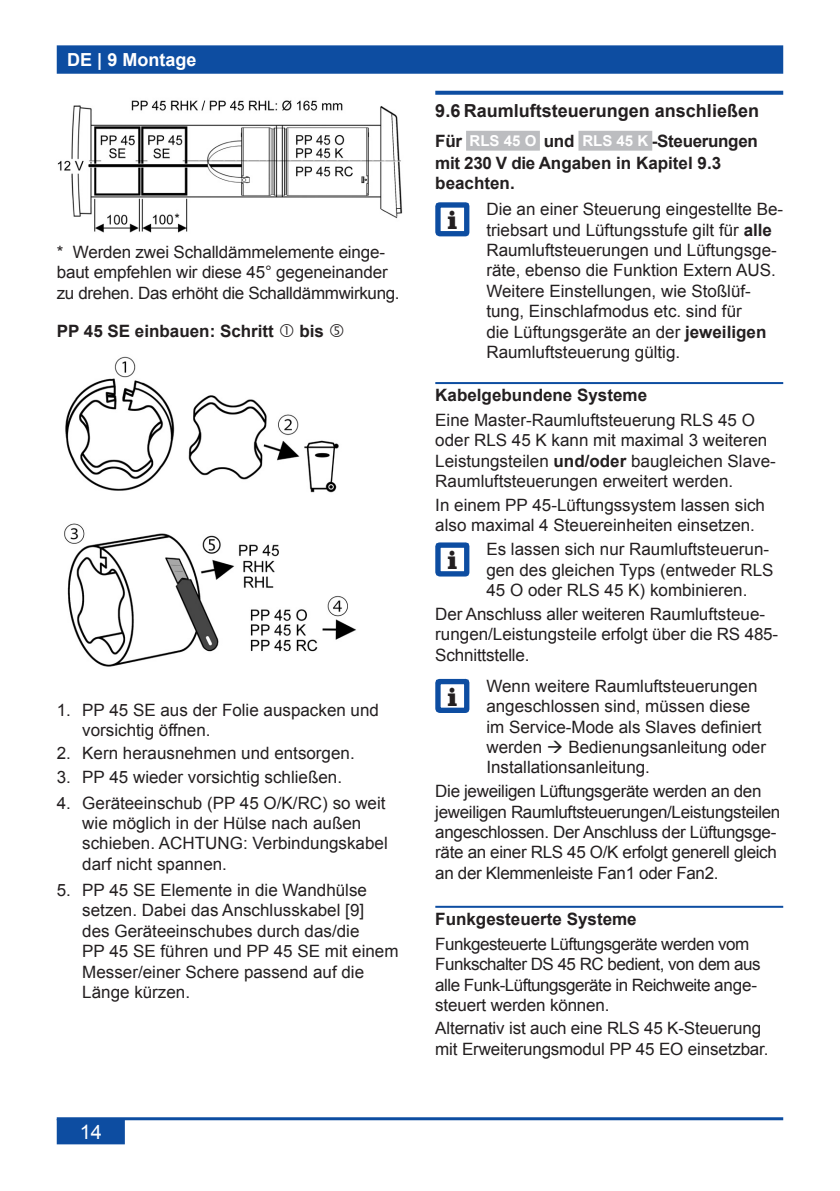
<style>
.page{position:relative;width:840px;height:1191px;background:#fff}
.page>*{position:absolute;margin:0;border:0;box-sizing:border-box;transform-origin:0 0}
.t1{font:900 26.6px "Clarendon BT";color:#231f20}
.t2{font:20px "Arial";color:#fff}
.t3{font:700 18px "Arial";color:#231f20}
.t4{font:700 18px "Arial";color:#fff}
.t5{font:17px/20.4px "Arial";color:#231f20}
.t6{font:17px/20.4px "Arial";letter-spacing:-.02em;color:#231f20}
.t7{font:17px/20.4px "Arial";letter-spacing:-.03em;color:#231f20}
.t8{font:700 17px "Arial";color:#231f20}
.t9{font:700 17px/22px "Arial";letter-spacing:-.02em;color:#231f20}
.s1{font-size:15px;color:#fff}
.s2{font-weight:700}
</style>
<div class="page">
<div style="left:58px;top:1119px;width:66px;height:24px;background:#0d4da1"></div>
<div style="left:57px;top:1118px;width:68px;height:26px;border:2px solid #0d4da1"></div>
<hr style="left:57px;top:1117px;width:725px;height:3px;background:#0d4da1">
<div style="left:58px;top:46px;width:723px;height:27px;background:#0d4da1"></div>
<div style="left:57px;top:45px;width:725px;height:29px;border:2px solid #0d4da1"></div>
<img style="left:57px;top:100px;width:346px;height:133px">
<img style="left:65px;top:356px;width:274px;height:137px">
<img style="left:64px;top:523px;width:292px;height:144px">
<svg style="left:435px;top:91px;width:347px;height:4px"></svg>
<hr style="left:435px;top:382px;width:347px;height:2px;background:#0d4da1">
<hr style="left:435px;top:905px;width:347px;height:2px;background:#0d4da1">
<div style="left:467px;top:132px;width:71px;height:18px;background:#bcbdc0"></div>
<div style="left:466px;top:131px;width:73px;height:20px;border:2px solid #bcbdc0"></div>
<div style="left:579px;top:132px;width:72px;height:18px;background:#bcbdc0"></div>
<div style="left:578px;top:131px;width:74px;height:20px;border:2px solid #bcbdc0"></div>
<svg style="left:435px;top:202px;width:34px;height:34px"></svg>
<svg style="left:435px;top:542px;width:34px;height:34px"></svg>
<svg style="left:435px;top:679px;width:34px;height:34px"></svg>
<p class="t4" style="left:67px;top:48px;width:131px">DE | 9 Montage</p>
<p class="t5" style="left:57px;top:242px;width:344px">* Werden zwei Schalldämmelemente einge&shy;baut empfehlen wir diese 45° gegeneinander zu drehen. Das erhöht die Schalldämmwirkung.</p>
<p class="t8" style="left:57px;top:320px;width:218px">PP 45 SE einbauen: Schritt</p>
<p class="t8" style="left:299px;top:320px;width:26px">bis</p>
<p class="t5" style="left:82px;top:699px;width:298px;text-indent:-26px">1. PP 45 SE aus der Folie auspacken und vorsichtig öffnen.</p>
<p class="t5" style="left:57px;top:743px;width:299px">2. Kern herausnehmen und entsorgen.</p>
<p class="t5" style="left:57px;top:766px;width:287px">3. PP 45 wieder vorsichtig schließen.</p>
<p class="t5" style="left:82px;top:792px;width:307px;text-indent:-26px">4. Geräteeinschub (PP 45 O/K/RC) so weit wie möglich in der Hülse nach außen schieben. ACHTUNG: Verbindungskabel darf nicht spannen.</p>
<p class="t5" style="left:82px;top:880px;width:317px;text-indent:-26px">5. PP 45 SE Elemente in die Wandhülse setzen. Dabei das Anschlusskabel [9]<br>des Geräteeinschubes durch das/die<br>PP 45 SE führen und PP 45 SE mit einem<br>Messer/einer Schere passend auf die<br>Länge kürzen.</p>
<p class="t2" style="left:80px;top:1118px;width:24px">14</p>
<p class="t3" style="left:435px;top:99px;width:325px">9.6 Raumluftsteuerungen anschließen</p>
<p class="t9" style="left:435px;top:130px;width:324px">Für <span class="s1">RLS 45 O</span> und <span class="s1">RLS 45 K</span> -Steuerungen mit 230 V die Angaben in Kapitel 9.3</p>
<p class="t8" style="left:435px;top:172px;width:81px">beachten.</p>
<h1 class="t1" style="left:447px;top:203px;width:11px">i</h1>
<p class="t5" style="left:486px;top:199px;width:298px">Die an einer Steuerung eingestellte Be&shy;triebsart und Lüftungsstufe gilt für <span class="s2">alle </span>Raumluftsteuerungen und Lüftungsge&shy;räte, ebenso die Funktion Extern AUS.<br>Weitere Einstellungen, wie Stoßlüf&shy;tung, Einschlafmodus etc. sind für<br>die Lüftungsgeräte an der <span class="s2">jeweiligen </span>Raumluftsteuerung gültig.</p>
<p class="t8" style="left:435px;top:384px;width:213px">Kabelgebundene Systeme</p>
<p class="t5" style="left:435px;top:410px;width:342px">Eine Master-Raumluftsteuerung RLS 45 O oder RLS 45 K kann mit maximal 3 weiteren Leistungsteilen <span class="s2">und/oder</span> baugleichen Slave-Raumluftsteuerungen erweitert werden.</p>
<p class="t5" style="left:435px;top:495px;width:331px">In einem PP 45-Lüftungssystem lassen sich also maximal 4 Steuereinheiten einsetzen.</p>
<h1 class="t1" style="left:447px;top:543px;width:11px">i</h1>
<p class="t5" style="left:486px;top:539px;width:288px">Es lassen sich nur Raumluftsteuerun&shy;gen des gleichen Typs (entweder RLS<br>45 O oder RLS 45 K) kombinieren.</p>
<p class="t5" style="left:435px;top:604px;width:344px">Der Anschluss aller weiteren Raumluftsteue&shy;rungen/Leistungsteile erfolgt über die RS 485-<br>Schnittstelle.</p>
<h1 class="t1" style="left:447px;top:680px;width:11px">i</h1>
<p class="t5" style="left:486px;top:675px;width:281px">Wenn weitere Raumluftsteuerungen angeschlossen sind, müssen diese im Service-Mode als Slaves definiert werden → Bedienungsanleitung oder Installationsanleitung.</p>
<p class="t6" style="left:435px;top:781px;width:346px">Die jeweiligen Lüftungsgeräte werden an den jeweiligen Raumluftsteuerungen/Leistungsteilen angeschlossen. Der Anschluss der Lüftungsge&shy;räte an einer RLS 45 O/K erfolgt generell gleich an der Klemmenleiste Fan1 oder Fan2.</p>
<p class="t8" style="left:435px;top:907px;width:203px">Funkgesteuerte Systeme</p>
<p class="t7" style="left:435px;top:933px;width:326px">Funkgesteuerte Lüftungsgeräte werden vom Funkschalter DS 45 RC bedient, von dem aus alle Funk-Lüftungsgeräte in Reichweite ange&shy;steuert werden können.</p>
<p class="t5" style="left:435px;top:1018px;width:334px">Alternativ ist auch eine RLS 45 K-Steuerung mit Erweiterungsmodul PP 45 EO einsetzbar.</p>
</div>
